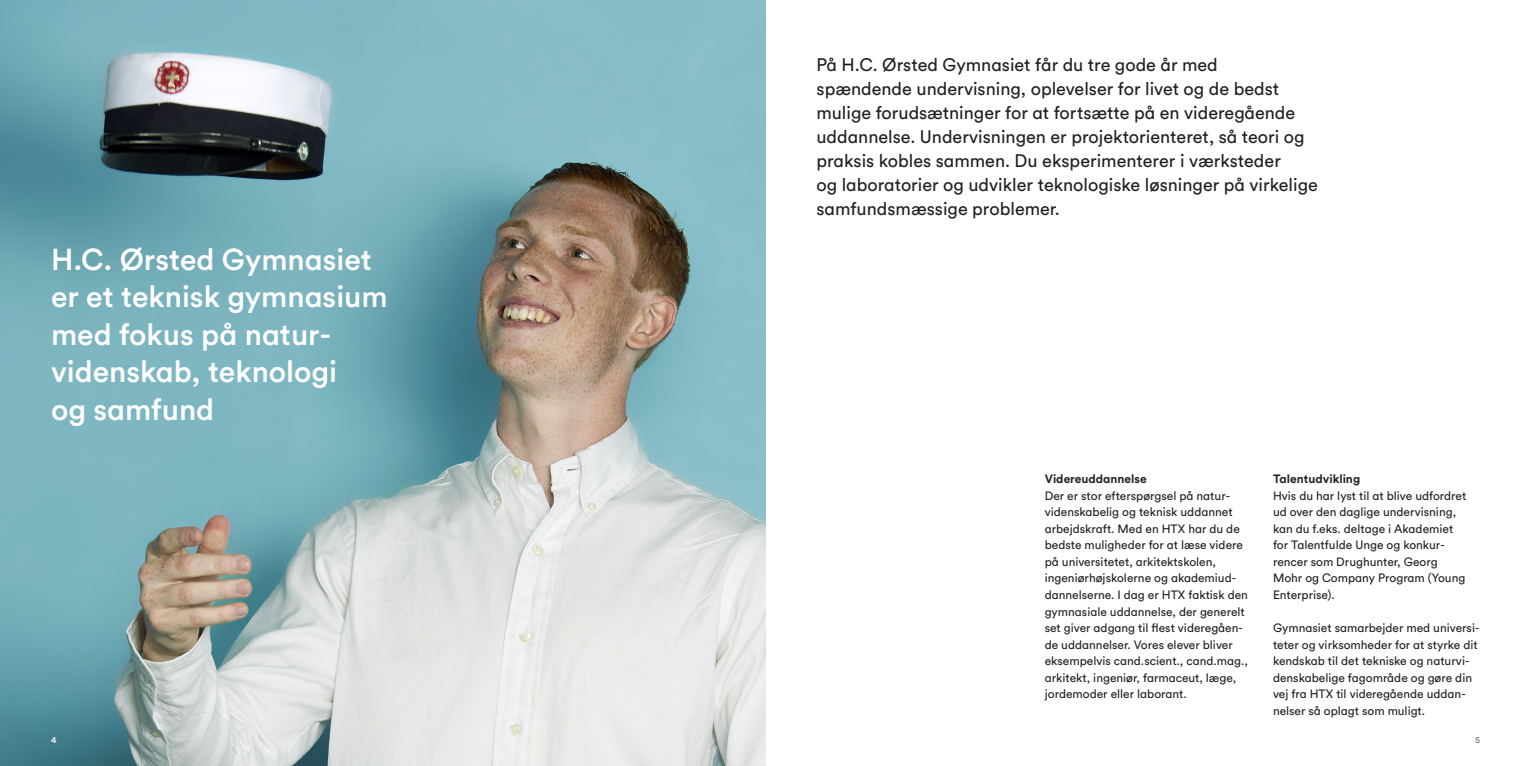
<style>
.page{position:relative;width:1531px;height:766px;background:#fff}
.page>*{position:absolute;margin:0;border:0;box-sizing:border-box;transform-origin:0 0}
.Overskrift_24_28pt{font:500 30px/37.5px "Circular Pro";color:#fff}
.Overskrift_14_18_pt{font:18px/24px "Circular Pro";color:#231f20}
.Brødtekst_8_11_pt{font:12px/16.5px "Circular Pro";color:#231f20}
.Brødtekst_8_11_pt-2{font:700 12px "Circular Pro";color:#231f20}
.Brødtekst_8_11_pt-3{font:500 9px "Circular Pro";color:#fff}
.t1{font:500 9px "Circular Pro";color:#808285}
</style>
<div class="page">
<img style="left:0;top:0;width:765px;height:765px">
<p class="Overskrift_24_28pt" style="left:51px;top:239px;width:338px">H.C. Ørsted Gymnasiet er et teknisk gymnasium med fokus på natur&shy;videnskab, teknologi<br>og samfund</p>
<p class="Overskrift_14_18_pt" style="left:816px;top:51px;width:503px">På H.C. Ørsted Gymnasiet får du tre gode år med spændende undervisning, oplevelser for livet og de bedst mulige forudsætninger for at fortsætte på en videregående uddannelse. Undervisningen er projektorienteret, så teori og praksis kobles sammen. Du eksperimenterer i værksteder<br>og laboratorier og udvikler teknologiske løsninger på virkelige samfundsmæssige problemer.</p>
<p class="Brødtekst_8_11_pt-2" style="left:1045px;top:471px;width:103px">Videreuddannelse</p>
<p class="Brødtekst_8_11_pt" style="left:1045px;top:487px;width:205px">Der er stor efterspørgsel på natur&shy;videnskabelig og teknisk uddannet arbejdskraft. Med en HTX har du de bedste muligheder for at læse videre på universitetet, arkitektskolen, ingeniørhøjskolerne og akademiud&shy;dannelserne. I dag er HTX faktisk den gymnasiale uddannelse, der generelt set giver adgang til flest videregåen&shy;de uddannelser. Vores elever bliver eksempelvis cand.scient., cand.mag., arkitekt, ingeniør, farmaceut, læge, jordemoder eller laborant.</p>
<p class="Brødtekst_8_11_pt-2" style="left:1273px;top:471px;width:89px">Talentudvikling</p>
<p class="Brødtekst_8_11_pt" style="left:1273px;top:487px;width:195px">Hvis du har lyst til at blive udfordret ud over den daglige undervisning, kan du f.eks. deltage i Akademiet for Talentfulde Unge og konkur&shy;rencer som Drughunter, Georg<br>Mohr og Company Program (Young<br>Enterprise).</p>
<p class="Brødtekst_8_11_pt" style="left:1273px;top:619px;width:208px">Gymnasiet samarbejder med universi&shy;teter og virksomheder for at styrke dit kendskab til det tekniske og naturvi&shy;denskabelige fagområde og gøre din vej fra HTX til videregående uddan&shy;nelser så oplagt som muligt.</p>
<p class="Brødtekst_8_11_pt-3" style="left:51px;top:733px;width:7px">4</p>
<p class="t1" style="left:1475px;top:733px;width:6px">5</p>
</div>
